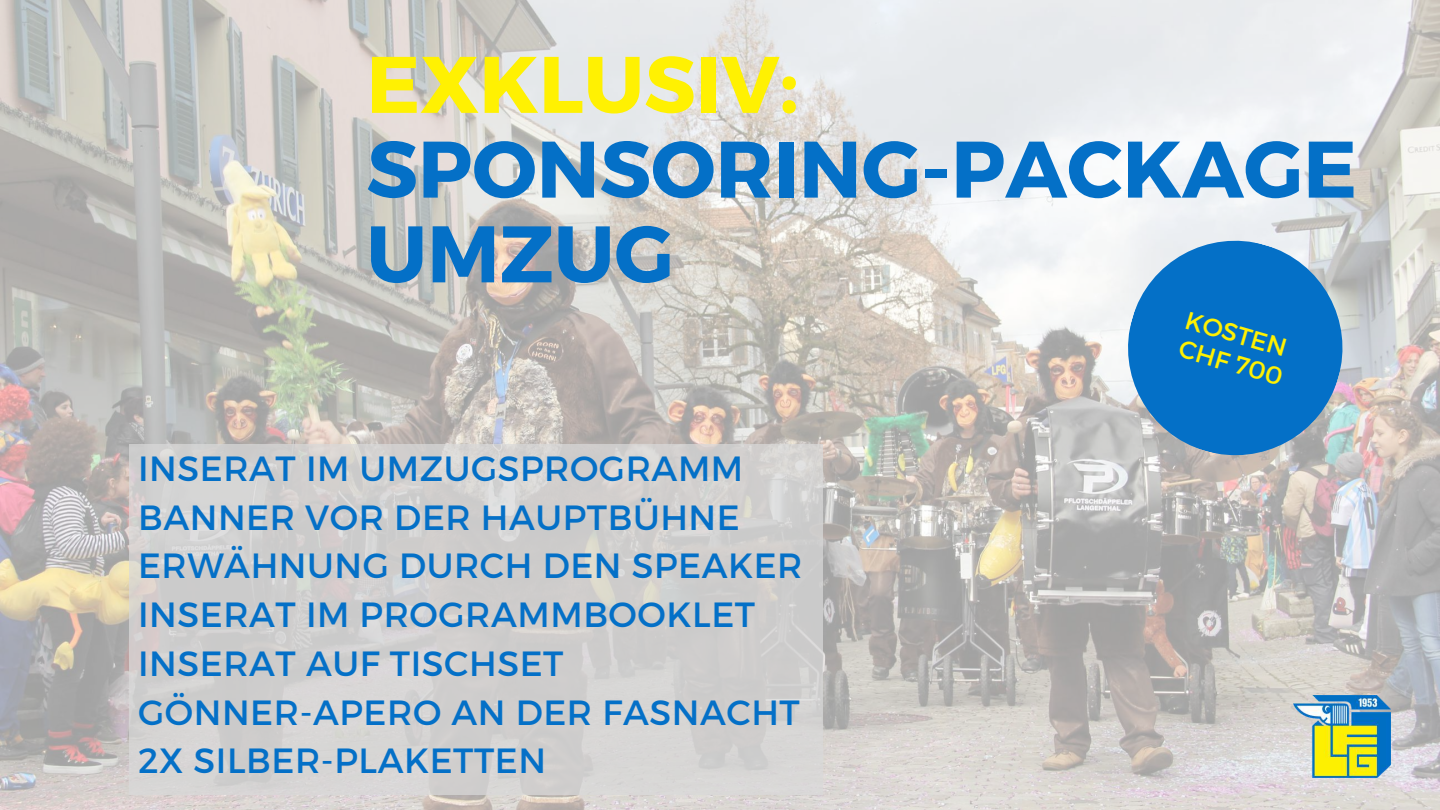
<style>
.page{position:relative;width:1440px;height:810px;background:#fff}
.page>*{position:absolute;margin:0;border:0;box-sizing:border-box;transform-origin:0 0}
.t1{font:700 80px/84.8px "Montserrat";color:#0470c7}
.t2{font:700 80px "Montserrat";color:#fff102}
.t3{font:35px/48.8px "Montserrat";letter-spacing:.015em;color:#0470c7}
.t4{font:25px "Montserrat";color:#fff102}
</style>
<div class="page">
<img style="left:0;top:0;width:1440px;height:810px">
<svg style="left:1116px;top:229px;width:239px;height:238px;background:#5095cc"></svg>
<img style="left:1293px;top:696px;width:97px;height:81px">
<div style="left:129px;top:444px;width:693px;height:351px;background:#d0cecd"></div>
<h1 class="t2" style="left:366px;top:32px;width:434px">EXKLUSIV:</h1>
<h1 class="t1" style="left:366px;top:123px;width:992px">SPONSORING-PACKAGE<br>UMZUG</h1>
<p class="t3" style="left:138px;top:442px;width:666px">INSERAT IM UMZUGSPROGRAMM<br>BANNER VOR DER HAUPTBÜHNE<br>ERWÄHNUNG DURCH DEN SPEAKER</p>
<p class="t3" style="left:138px;top:588px;width:619px">INSERAT IM PROGRAMMBOOKLET</p>
<p class="t3" style="left:138px;top:637px;width:427px">INSERAT AUF TISCHSET</p>
<p class="t3" style="left:138px;top:686px;width:663px">GÖNNER-APERO AN DER FASNACHT<br>2X SILBER-PLAKETTEN</p>
<p class="t4" style="left:1190px;top:304px;width:106px;rotate:16deg">KOSTEN</p>
<p class="t4" style="left:1184px;top:332px;width:108px;rotate:16deg">CHF 700</p>
</div>
